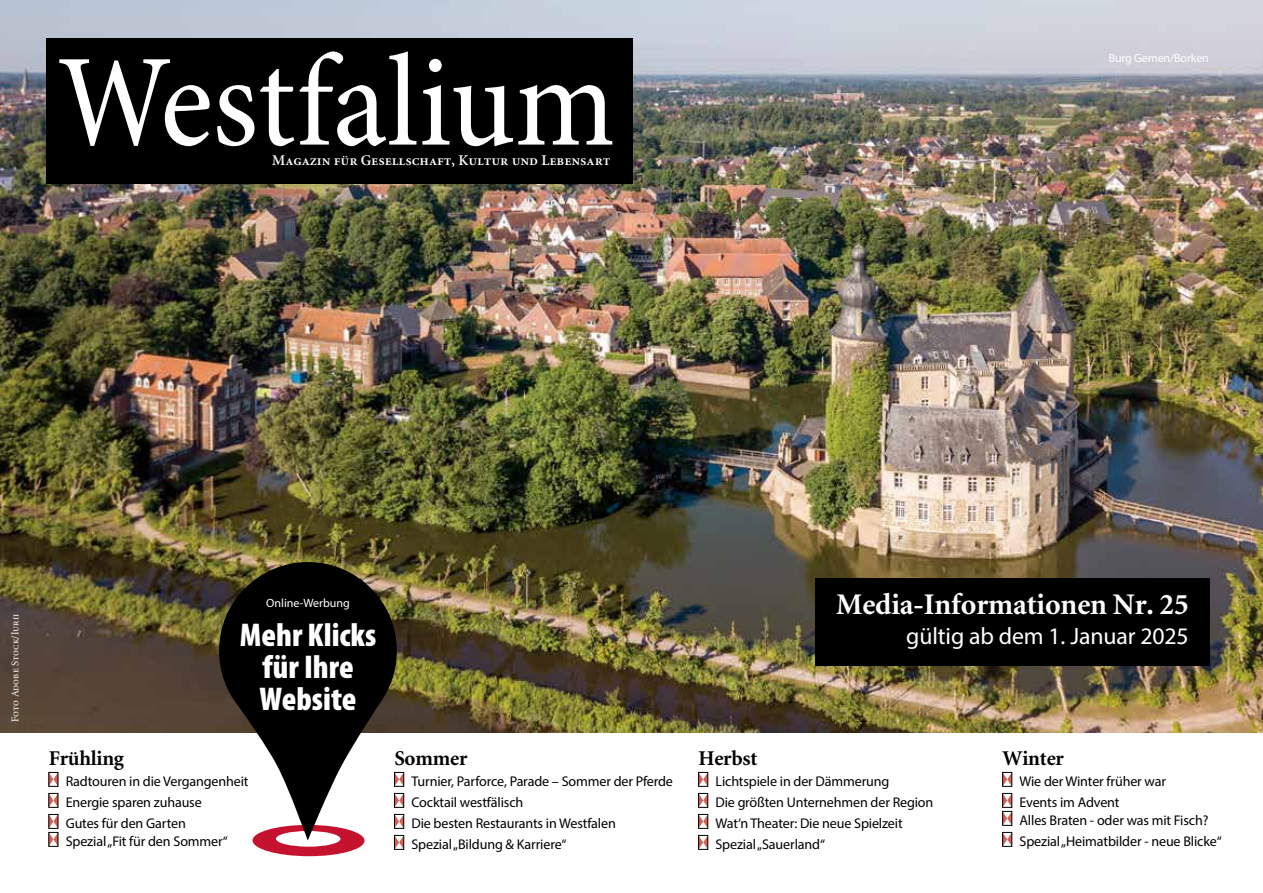
<style>
.page{position:relative;width:1263px;height:893px;background:#fff}
.page>*{position:absolute;margin:0;border:0;box-sizing:border-box;transform-origin:0 0}
.t1{font:condensed 132.75px "Minion Pro";color:#fff}
.t2{font:900 condensed 33px/31.7px "Myriad Pro";color:#fff}
.t3{font:700 30px "Minion";letter-spacing:-.005em;color:#fff}
.t4{font:23.7px "Myriad Pro";letter-spacing:-.005em;color:#fff}
.t5{font:700 21px "Minion";letter-spacing:-.01em;color:#000}
.t6{font:15px "Minion Semibold SC";color:#fff}
.t7{font:14.1px/21px "Myriad Pro";letter-spacing:-.01em;color:#000}
.t8{font:12px "Myriad Pro";letter-spacing:-.005em;color:#fff}
.t9{font:10.5px "Minion Regular SC";color:#fff}
</style>
<div class="page">
<img style="left:0;top:0;width:1263px;height:732px">
<div style="left:815px;top:578px;width:395px;height:88px;background:#000"></div>
<div style="left:252px;top:825px;width:112px;height:31px;background:#c4122f;border-radius:50%"></div>
<div style="left:276px;top:831px;width:64px;height:16px;background:#fff;border-radius:50%"></div>
<svg style="left:219px;top:562px;width:178px;height:278px;fill:#000"></svg>
<svg style="left:396px;top:774px;width:6px;height:10px"></svg>
<div style="left:394px;top:772px;width:10px;height:14px;border:1px solid #000"></div>
<svg style="left:396px;top:795px;width:6px;height:10px"></svg>
<div style="left:394px;top:793px;width:10px;height:14px;border:1px solid #000"></div>
<svg style="left:396px;top:816px;width:6px;height:10px"></svg>
<div style="left:394px;top:814px;width:10px;height:14px;border:1px solid #000"></div>
<svg style="left:396px;top:837px;width:6px;height:10px"></svg>
<div style="left:394px;top:835px;width:10px;height:14px;border:1px solid #000"></div>
<svg style="left:700px;top:775px;width:6px;height:9px"></svg>
<div style="left:698px;top:772px;width:10px;height:14px;border:1px solid #000"></div>
<svg style="left:700px;top:796px;width:6px;height:9px"></svg>
<div style="left:698px;top:793px;width:10px;height:14px;border:1px solid #000"></div>
<svg style="left:700px;top:817px;width:6px;height:9px"></svg>
<div style="left:698px;top:814px;width:10px;height:14px;border:1px solid #000"></div>
<svg style="left:700px;top:838px;width:6px;height:9px"></svg>
<div style="left:698px;top:835px;width:10px;height:14px;border:1px solid #000"></div>
<svg style="left:1004px;top:774px;width:6px;height:10px"></svg>
<div style="left:1002px;top:772px;width:10px;height:14px;border:1px solid #000"></div>
<svg style="left:1002px;top:793px;width:10px;height:30px"></svg>
<div style="left:1002px;top:811px;width:10px;height:14px;border:1px solid #000"></div>
<svg style="left:1004px;top:834px;width:6px;height:10px"></svg>
<div style="left:1002px;top:832px;width:10px;height:14px;border:1px solid #000"></div>
<svg style="left:51px;top:775px;width:5px;height:8px"></svg>
<svg style="left:51px;top:796px;width:5px;height:8px"></svg>
<svg style="left:49px;top:814px;width:9px;height:29px"></svg>
<div style="left:46px;top:38px;width:587px;height:146px;background:#000"></div>
<h1 class="t1" style="left:57px;top:23px;width:559px">Westfalium</h1>
<p class="t6" style="left:272px;top:153px;width:340px">Magazin für Gesellschaft, Kultur und Lebensart</p>
<p class="t8" style="left:1109px;top:50px;width:102px">Burg Gemen/Borken</p>
<p class="t9" style="left:10px;top:722px;width:110px;rotate:-90deg">Foto Adobe Stock/Iurii</p>
<p class="t8" style="left:266px;top:595px;width:85px">Online-Werbung</p>
<h3 class="t3" style="left:836px;top:589px;width:354px">Media-Informationen Nr. 25</h3>
<h2 class="t2" style="left:240px;top:620px;width:138px">Mehr Klicks</h2>
<h3 class="t4" style="left:906px;top:621px;width:284px">gültig ab dem 1. Januar 2025</h3>
<h2 class="t2" style="left:260px;top:652px;width:99px">für Ihre<br>Website</h2>
<h3 class="t5" style="left:49px;top:748px;width:77px">Frühling</h3>
<p class="t7" style="left:66px;top:771px;width:184px">Radtouren in die Vergangenheit<br>Energie sparen zuhause<br>Gutes für den Garten</p>
<p class="t7" style="left:66px;top:831px;width:164px">Spezial „Fit für den Sommer“</p>
<h3 class="t5" style="left:394px;top:748px;width:74px">Sommer</h3>
<p class="t7" style="left:411px;top:771px;width:263px">Turnier, Parforce, Parade – Sommer der Pferde Cocktail westfälisch<br>Die besten Restaurants in Westfalen<br>Spezial „Bildung &amp; Karriere“</p>
<h3 class="t5" style="left:698px;top:748px;width:61px">Herbst</h3>
<p class="t7" style="left:715px;top:771px;width:219px">Lichtspiele in der Dämmerung<br>Die größten Unternehmen der Region<br>Wat‘n Theater: Die neue Spielzeit<br>Spezial „Sauerland“</p>
<h3 class="t5" style="left:1002px;top:748px;width:63px">Winter</h3>
<p class="t7" style="left:1019px;top:771px;width:148px">Wie der Winter früher war<br>Events im Advent</p>
<p class="t7" style="left:1019px;top:810px;width:204px">Alles Braten - oder was mit Fisch?<br>Spezial „Heimatbilder - neue Blicke“</p>
</div>
